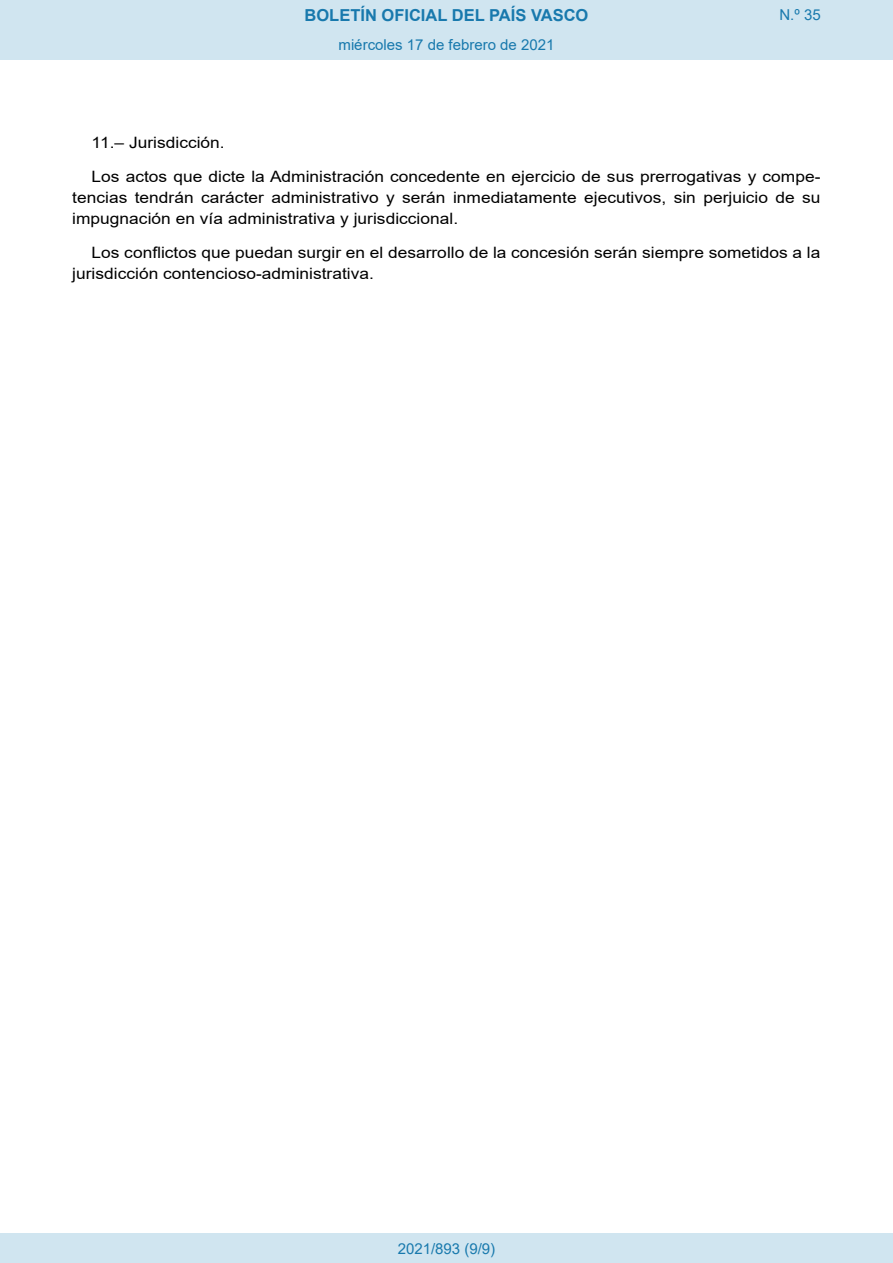
<style>
.page{position:relative;width:893px;height:1263px;background:#fff}
.page>*{position:absolute;margin:0;border:0;box-sizing:border-box;transform-origin:0 0}
.t1{font:700 16.5px "Arial";color:#1879ad}
.BOPVDetalle{font:15.6px/21px "Arial";color:#000;text-align:justify;scale:1.11 1}
.Paginacion_Centro{font:15px "Arial";color:#1879ad}
</style>
<div class="page">
<div style="left:0;top:0;width:893px;height:60px;background:#d0e5f0"></div>
<div style="left:0;top:1233px;width:893px;height:30px;background:#d0e5f0"></div>
<p class="t1" style="left:305px;top:3px;width:285px">BOLETÍN OFICIAL DEL PAÍS VASCO</p>
<p class="Paginacion_Centro" style="left:338px;top:35px;width:217px">miércoles 17 de febrero de 2021</p>
<p class="Paginacion_Centro" style="left:779px;top:5px;width:43px">N.º 35</p>
<p class="BOPVDetalle" style="left:92px;top:132px;width:121px">11.– Jurisdicción.</p>
<p class="BOPVDetalle" style="left:72px;top:166px;width:676px;text-indent:19px">Los actos que dicte la Administración concedente en ejercicio de sus prerrogativas y compe&shy;tencias tendrán carácter administrativo y serán inmediatamente ejecutivos, sin perjuicio de su impugnación en vía administrativa y jurisdiccional.</p>
<p class="BOPVDetalle" style="left:72px;top:242px;width:675px;text-indent:19px">Los conflictos que puedan surgir en el desarrollo de la concesión serán siempre sometidos a la jurisdicción contencioso-administrativa.</p>
<p class="Paginacion_Centro" style="left:398px;top:1238px;width:99px">2021/893 (9/9)</p>
</div>
